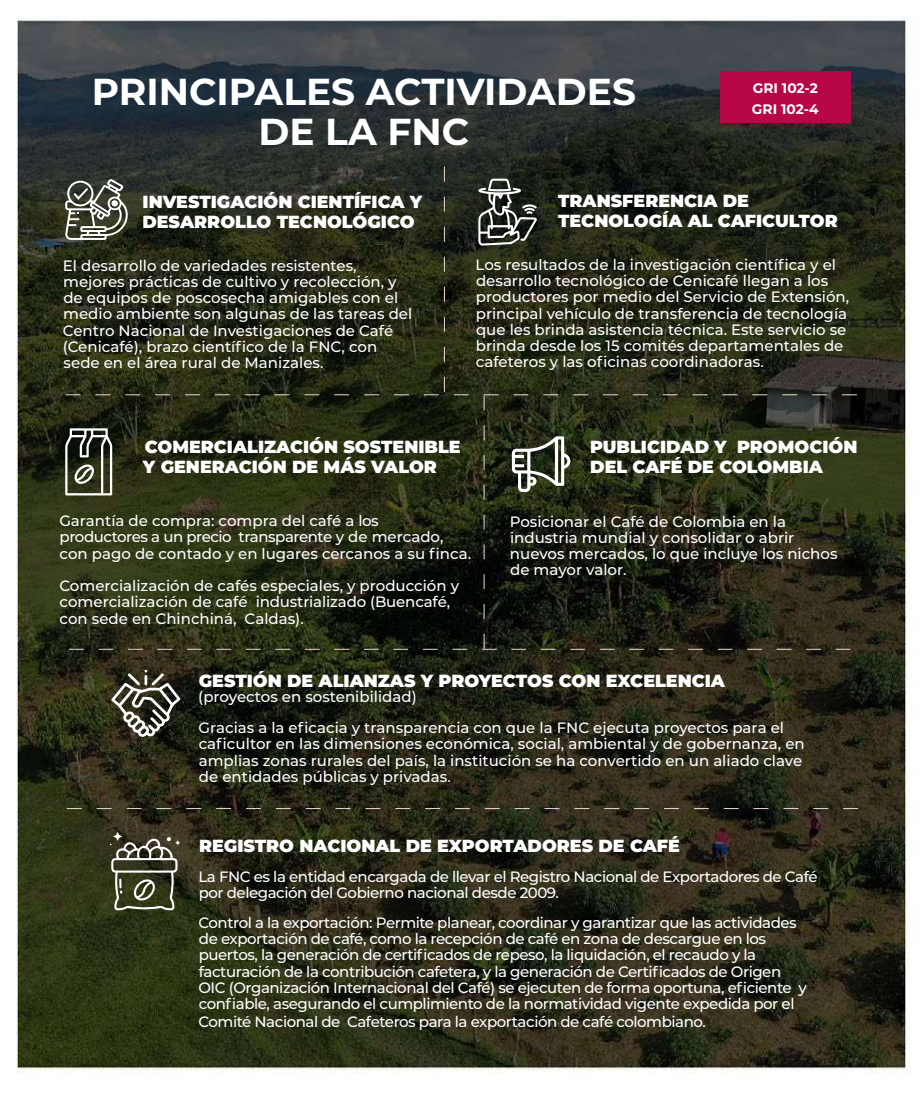
<style>
.page{position:relative;width:922px;height:1099px;background:#fff}
.page>*{position:absolute;margin:0;border:0;box-sizing:border-box;transform-origin:0 0}
.t1{font:700 37.5px/40px "Montserrat";color:#fff;text-align:center}
.t2{font:900 17.5px/20px "Montserrat";color:#fff}
.t3{font:500 15px/16.2px "Montserrat";color:#fff}
.t4{font:500 15px/16.5px "Montserrat";letter-spacing:-.03em;color:#fff}
.t5{font:700 13.75px/21.2px "Montserrat";color:#fff}
</style>
<div class="page">
<img style="left:16px;top:15px;width:894px;height:1059px">
<svg style="left:67px;top:808px;width:790px;height:1px"></svg>
<svg style="left:111px;top:669px;width:69px;height:68px"></svg>
<svg style="left:110px;top:832px;width:70px;height:78px;background:#5b5c48"></svg>
<svg style="left:65px;top:167px;width:791px;height:483px;background:#262a17"></svg>
<div style="left:720px;top:72px;width:130px;height:51px;background:#b80747"></div>
<h1 class="t1" style="left:92px;top:70px;width:545px">PRINCIPALES ACTIVIDADES<br>DE LA FNC</h1>
<p class="t5" style="left:751px;top:77px;width:68px">GRI 102-2<br>GRI 102-4</p>
<p class="t2" style="left:142px;top:190px;width:281px">INVESTIGACIÓN CIENTÍFICA Y<br>DESARROLLO TECNOLÓGICO</p>
<p class="t3" style="left:63px;top:256px;width:351px">El desarrollo de variedades resistentes, mejores prácticas de cultivo y recolección, y de equipos de poscosecha amigables con el medio ambiente son algunas de las tareas del Centro Nacional de Investigaciones de Café (Cenicafé), brazo científico de la FNC, con sede en el área rural de Manizales.</p>
<p class="t2" style="left:558px;top:189px;width:281px">TRANSFERENCIA DE<br>TECNOLOGÍA AL CAFICULTOR</p>
<p class="t3" style="left:475px;top:256px;width:375px">Los resultados de la investigación científica y el desarrollo tecnológico de Cenicafé llegan a los productores por medio del Servicio de Extensión, principal vehículo de transferencia de tecnología que les brinda asistencia técnica. Este servicio se brinda desde los 15 comités departamentales de cafeteros y las oficinas coordinadoras.</p>
<p class="t2" style="left:143px;top:435px;width:319px">COMERCIALIZACIÓN SOSTENIBLE<br>Y GENERACIÓN DE MÁS VALOR</p>
<p class="t2" style="left:590px;top:435px;width:268px">PUBLICIDAD Y PROMOCIÓN<br>DEL CAFÉ DE COLOMBIA</p>
<p class="t3" style="left:59px;top:512px;width:413px">Garantía de compra: compra del café a los<br>productores a un precio transparente y de mercado, con pago de contado y en lugares cercanos a su finca.</p>
<p class="t3" style="left:59px;top:577px;width:401px">Comercialización de cafés especiales, y producción y comercialización de café industrializado (Buencafé, con sede en Chinchiná, Caldas).</p>
<p class="t3" style="left:509px;top:512px;width:329px">Posicionar el Café de Colombia en la industria mundial y consolidar o abrir nuevos mercados, lo que incluye los nichos de mayor valor.</p>
<p class="t2" style="left:199px;top:669px;width:527px">GESTIÓN DE ALIANZAS Y PROYECTOS CON EXCELENCIA</p>
<p class="t3" style="left:198px;top:680px;width:587px;line-height:31.2px">(proyectos en sostenibilidad)<br>Gracias a la eficacia y transparencia con que la FNC ejecuta proyectos para el</p>
<p class="t3" style="left:199px;top:735px;width:607px">caficultor en las dimensiones económica, social, ambiental y de gobernanza, en amplias zonas rurales del país, la institución se ha convertido en un aliado clave de entidades públicas y privadas.</p>
<p class="t2" style="left:199px;top:834px;width:482px">REGISTRO NACIONAL DE EXPORTADORES DE CAFÉ</p>
<p class="t4" style="left:198px;top:867px;width:620px">La FNC es la entidad encargada de llevar el Registro Nacional de Exportadores de Café por delegación del Gobierno nacional desde 2009.</p>
<p class="t4" style="left:198px;top:913px;width:609px">Control a la exportación: Permite planear, coordinar y garantizar que las actividades de exportación de café, como la recepción de café en zona de descargue en los puertos, la generación de certificados de repeso, la liquidación, el recaudo y la facturación de la contribución cafetera, y la generación de Certificados de Origen OIC (Organización Internacional del Café) se ejecuten de forma oportuna, eficiente y confiable, asegurando el cumplimiento de la normatividad vigente expedida por el Comité Nacional de Cafeteros para la exportación de café colombiano.</p>
</div>
